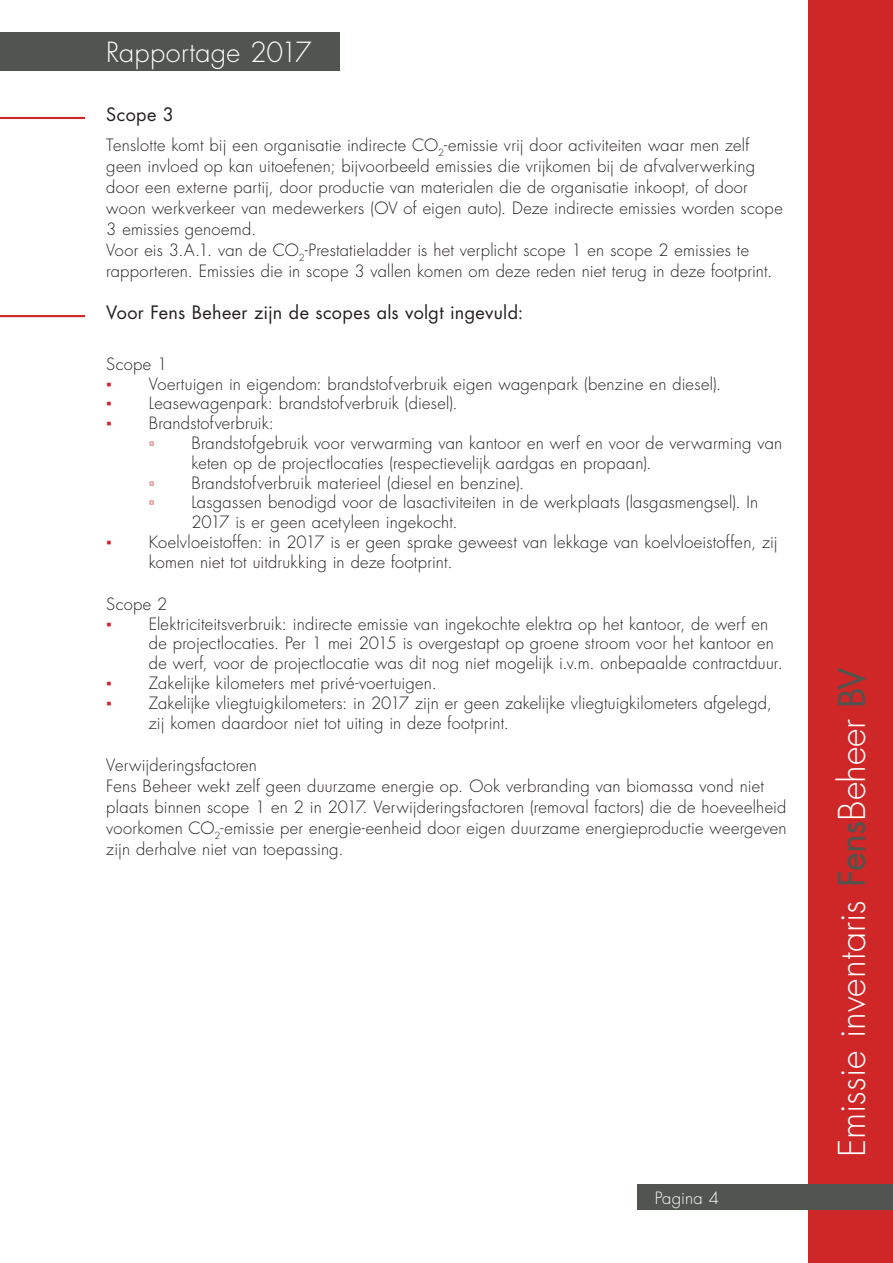
<style>
.page{position:relative;width:893px;height:1263px;background:#fff}
.page>*{position:absolute;margin:0;border:0;box-sizing:border-box;transform-origin:0 0}
.t1{font:300 36px "Futura Std";letter-spacing:-.005em;color:#fff}
.t2{font:300 27px "Futura Std";letter-spacing:.01em;color:#fff}
._0_0_Heading{font:18px "Futura Std";letter-spacing:.02em;color:#231f20}
.t3{font:300 16.5px/21px "Futura Std";letter-spacing:.015em;color:#231f20}
.t4{font:300 16.5px "Futura Std";letter-spacing:.005em;color:#fff}
.t5{font:16.5px "Arial Narrow";color:#cf2628}
.s1{font-family:"Verdana";font-weight:400;color:#cf2628}
.s2{font-weight:400;color:#505550}
</style>
<div class="page">
<div style="left:808px;top:0;width:85px;height:1263px;background:#cf2628"></div>
<div style="left:638px;top:1184px;width:255px;height:26px;background:#505550"></div>
<div style="left:0;top:32px;width:340px;height:38px;background:#505550"></div>
<hr style="left:0;top:117px;width:85px;height:2px;background:#cf2628">
<hr style="left:0;top:315px;width:85px;height:2px;background:#cf2628">
<h2 class="t2" style="left:106px;top:36px;width:207px">Rapportage 2017</h2>
<p class="_0_0_Heading" style="left:106px;top:103px;width:69px">Scope 3</p>
<p class="t3" style="left:106px;top:135px;width:678px">Tenslotte komt bij een organisatie indirecte CO<sub>2</sub>-emissie vrij door activiteiten waar men zelf geen invloed op kan uitoefenen; bijvoorbeeld emissies die vrijkomen bij de afvalverwerking door een externe partij, door productie van materialen die de organisatie inkoopt, of door woon werkverkeer van medewerkers (OV of eigen auto). Deze indirecte emissies worden scope 3 emissies genoemd.</p>
<p class="t3" style="left:106px;top:240px;width:668px">Voor eis 3.A.1. van de CO<sub>2</sub>-Prestatieladder is het verplicht scope 1 en scope 2 emissies te rapporteren. Emissies die in scope 3 vallen komen om deze reden niet terug in deze footprint.</p>
<p class="_0_0_Heading" style="left:106px;top:301px;width:419px">Voor Fens Beheer zijn de scopes als volgt ingevuld:</p>
<p class="t3" style="left:106px;top:354px;width:63px">Scope 1</p>
<p class="t3" style="left:106px;top:374px;width:616px"><span class="s1">▪</span> Voertuigen in eigendom: brandstofverbruik eigen wagenpark (benzine en diesel).</p>
<p class="t3" style="left:106px;top:393px;width:353px"><span class="s1">▪</span> Leasewagenpark: brandstofverbruik (diesel).</p>
<p class="t3" style="left:106px;top:413px;width:169px"><span class="s1">▪</span> Brandstofverbruik:</p>
<p class="t5" style="left:149px;top:431px;width:7px">▫</p>
<p class="t3" style="left:191px;top:434px;width:592px;line-height:19.8px">Brandstofgebruik voor verwarming van kantoor en werf en voor de verwarming van keten op de projectlocaties (respectievelijk aardgas en propaan).</p>
<p class="t5" style="left:149px;top:471px;width:7px">▫</p>
<p class="t3" style="left:191px;top:473px;width:335px">Brandstofverbruik materieel (diesel en benzine).</p>
<p class="t5" style="left:149px;top:490px;width:7px">▫</p>
<p class="t3" style="left:191px;top:493px;width:568px;line-height:19.8px">Lasgassen benodigd voor de lasactiviteiten in de werkplaats (lasgasmengsel). In<br>2017 is er geen acetyleen ingekocht.</p>
<p class="t3" style="left:149px;top:533px;width:630px;line-height:19.8px;text-indent:-43px"><span class="s1">▪</span> Koelvloeistoffen: in 2017 is er geen sprake geweest van lekkage van koelvloeistoffen, zij komen niet tot uitdrukking in deze footprint.</p>
<p class="t3" style="left:106px;top:594px;width:63px">Scope 2</p>
<p class="t3" style="left:149px;top:614px;width:635px;line-height:19.8px;text-indent:-43px"><span class="s1">▪</span> Elektriciteitsverbruik: indirecte emissie van ingekochte elektra op het kantoor, de werf en de projectlocaties. Per 1 mei 2015 is overgestapt op groene stroom voor het kantoor en de werf, voor de projectlocatie was dit nog niet mogelijk i.v.m. onbepaalde contractduur.</p>
<p class="t3" style="left:106px;top:673px;width:332px"><span class="s1">▪</span> Zakelijke kilometers met privé-voertuigen.</p>
<p class="t3" style="left:149px;top:693px;width:624px;line-height:19.8px;text-indent:-43px"><span class="s1">▪</span> Zakelijke vliegtuigkilometers: in 2017 zijn er geen zakelijke vliegtuigkilometers afgelegd, zij komen daardoor niet tot uiting in deze footprint.</p>
<p class="t3" style="left:106px;top:755px;width:152px">Verwijderingsfactoren</p>
<p class="t3" style="left:106px;top:776px;width:682px">Fens Beheer wekt zelf geen duurzame energie op. Ook verbranding van biomassa vond niet plaats binnen scope 1 en 2 in 2017. Verwijderingsfactoren (removal factors) die de hoeveelheid voorkomen CO<sub>2</sub>-emissie per energie-eenheid door eigen duurzame energieproductie weergeven zijn derhalve niet van toepassing.</p>
<p class="t4" style="left:655px;top:1188px;width:66px">Pagina 4</p>
<h1 class="t1" style="left:830px;top:1157px;width:491px;rotate:-90deg">Emissie inventaris <span class="s2">Fens</span>Beheer <span class="s2">BV</span></h1>
</div>
